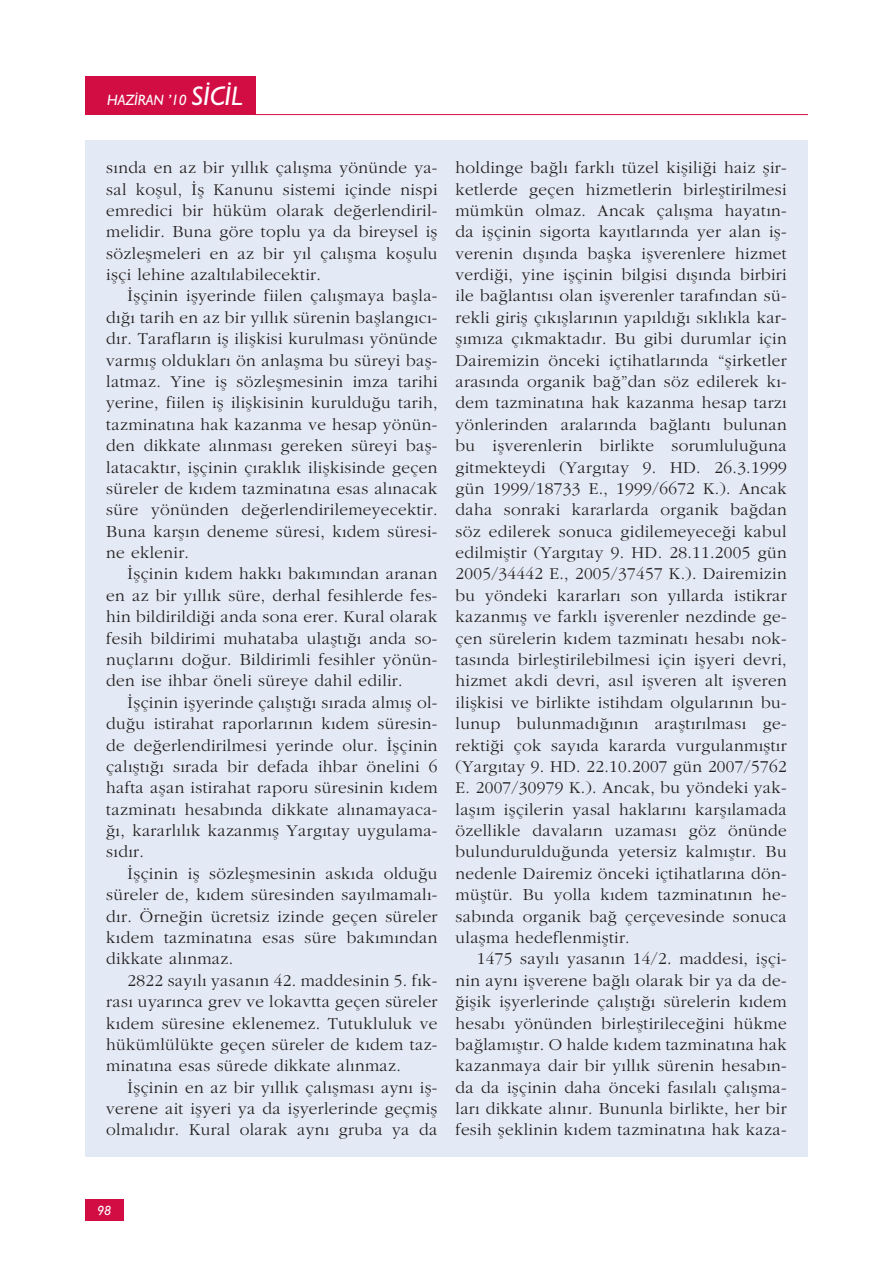
<style>
.page{position:relative;width:893px;height:1263px;background:#fff}
.page>*{position:absolute;margin:0;border:0;box-sizing:border-box;transform-origin:0 0}
.t1{font:17.25px/21.5px "Garamond Turk";letter-spacing:.02em;color:#231f20;text-align:justify}
.t2{font:italic 500 15px "Gill Sans";color:#fff}
.t3{font:italic 500 13.5px "Gill Sans";color:#fff}
.s1{font-size:27px}
</style>
<div class="page">
<div style="left:85px;top:77px;width:170px;height:38px;background:#d20d44"></div>
<hr style="left:255px;top:114px;width:553px;height:1px;background:#d20d44">
<div style="left:85px;top:1199px;width:38px;height:21px;background:#d20d44"></div>
<div style="left:85px;top:140px;width:723px;height:1017px;background:#e4eaf5"></div>
<p class="t2" style="left:107px;top:91px;width:137px">HAZİRAN ’10 <span class="s1">SİCİL</span></p>
<p class="t1" style="left:106px;top:157px;width:333px">sında en az bir yıllık çalışma yönünde ya&shy;sal koşul, İş Kanunu sistemi içinde nispi emredici bir hüküm olarak değerlendiril&shy;melidir. Buna göre toplu ya da bireysel iş sözleşmeleri en az bir yıl çalışma koşulu işçi lehine azaltılabilecektir.</p>
<p class="t1" style="left:106px;top:285px;width:333px;text-indent:21px">İşçinin işyerinde fiilen çalışmaya başla&shy;dığı tarih en az bir yıllık sürenin başlangıcı&shy;dır. Tarafların iş ilişkisi kurulması yönünde varmış oldukları ön anlaşma bu süreyi baş&shy;latmaz. Yine iş sözleşmesinin imza tarihi yerine, fiilen iş ilişkisinin kurulduğu tarih, tazminatına hak kazanma ve hesap yönün&shy;den dikkate alınması gereken süreyi baş&shy;latacaktır, işçinin çıraklık ilişkisinde geçen süreler de kıdem tazminatına esas alınacak süre yönünden değerlendirilemeyecektir.<br>Buna karşın deneme süresi, kıdem süresi&shy;ne eklenir.</p>
<p class="t1" style="left:106px;top:563px;width:333px;text-indent:21px">İşçinin kıdem hakkı bakımından aranan en az bir yıllık süre, derhal fesihlerde fes&shy;hin bildirildiği anda sona erer. Kural olarak fesih bildirimi muhataba ulaştığı anda so&shy;nuçlarını doğur. Bildirimli fesihler yönün&shy;den ise ihbar öneli süreye dahil edilir.</p>
<p class="t1" style="left:106px;top:691px;width:333px;text-indent:21px">İşçinin işyerinde çalıştığı sırada almış ol&shy;duğu istirahat raporlarının kıdem süresin&shy;de değerlendirilmesi yerinde olur. İşçinin çalıştığı sırada bir defada ihbar önelini 6 hafta aşan istirahat raporu süresinin kıdem tazminatı hesabında dikkate alınamayaca&shy;ğı, kararlılık kazanmış Yargıtay uygulama&shy;sıdır.</p>
<p class="t1" style="left:106px;top:862px;width:333px;text-indent:21px">İşçinin iş sözleşmesinin askıda olduğu süreler de, kıdem süresinden sayılmamalı&shy;dır. Örneğin ücretsiz izinde geçen süreler kıdem tazminatına esas süre bakımından dikkate alınmaz.</p>
<p class="t1" style="left:106px;top:969px;width:333px;text-indent:21px">2822 sayılı yasanın 42. maddesinin 5. fık&shy;rası uyarınca grev ve lokavtta geçen süreler kıdem süresine eklenemez. Tutukluluk ve hükümlülükte geçen süreler de kıdem taz&shy;minatına esas sürede dikkate alınmaz.</p>
<p class="t1" style="left:106px;top:1076px;width:333px;text-indent:21px">İşçinin en az bir yıllık çalışması aynı iş&shy;verene ait işyeri ya da işyerlerinde geçmiş olmalıdır. Kural olarak aynı gruba ya da</p>
<p class="t1" style="left:455px;top:157px;width:333px">holdinge bağlı farklı tüzel kişiliği haiz şir&shy;ketlerde geçen hizmetlerin birleştirilmesi mümkün olmaz. Ancak çalışma hayatın&shy;da işçinin sigorta kayıtlarında yer alan iş&shy;verenin dışında başka işverenlere hizmet verdiği, yine işçinin bilgisi dışında birbiri ile bağlantısı olan işverenler tarafından sü&shy;rekli giriş çıkışlarının yapıldığı sıklıkla kar&shy;şımıza çıkmaktadır. Bu gibi durumlar için Dairemizin önceki içtihatlarında “şirketler arasında organik bağ”dan söz edilerek kı&shy;dem tazminatına hak kazanma hesap tarzı yönlerinden aralarında bağlantı bulunan bu işverenlerin birlikte sorumluluğuna gitmekteydi (Yargıtay 9. HD. 26.3.1999 gün 1999/18733 E., 1999/6672 K.). Ancak daha sonraki kararlarda organik bağdan söz edilerek sonuca gidilemeyeceği kabul edilmiştir (Yargıtay 9. HD. 28.11.2005 gün 2005/34442 E., 2005/37457 K.). Dairemizin bu yöndeki kararları son yıllarda istikrar kazanmış ve farklı işverenler nezdinde ge&shy;çen sürelerin kıdem tazminatı hesabı nok&shy;tasında birleştirilebilmesi için işyeri devri, hizmet akdi devri, asıl işveren alt işveren ilişkisi ve birlikte istihdam olgularının bu&shy;lunup bulunmadığının araştırılması ge&shy;rektiği çok sayıda kararda vurgulanmıştır (Yargıtay 9. HD. 22.10.2007 gün 2007/5762<br>E. 2007/30979 K.). Ancak, bu yöndeki yak&shy;laşım işçilerin yasal haklarını karşılamada özellikle davaların uzaması göz önünde bulundurulduğunda yetersiz kalmıştır. Bu nedenle Dairemiz önceki içtihatlarına dön&shy;müştür. Bu yolla kıdem tazminatının he&shy;sabında organik bağ çerçevesinde sonuca ulaşma hedeflenmiştir.</p>
<p class="t1" style="left:455px;top:948px;width:333px;text-indent:21px">1475 sayılı yasanın 14/2. maddesi, işçi&shy;nin aynı işverene bağlı olarak bir ya da de&shy;ğişik işyerlerinde çalıştığı sürelerin kıdem hesabı yönünden birleştirileceğini hükme bağlamıştır. O halde kıdem tazminatına hak kazanmaya dair bir yıllık sürenin hesabın&shy;da da işçinin daha önceki fasılalı çalışma&shy;ları dikkate alınır. Bununla birlikte, her bir fesih şeklinin kıdem tazminatına hak kaza-</p>
<p class="t3" style="left:97px;top:1202px;width:16px">98</p>
</div>
